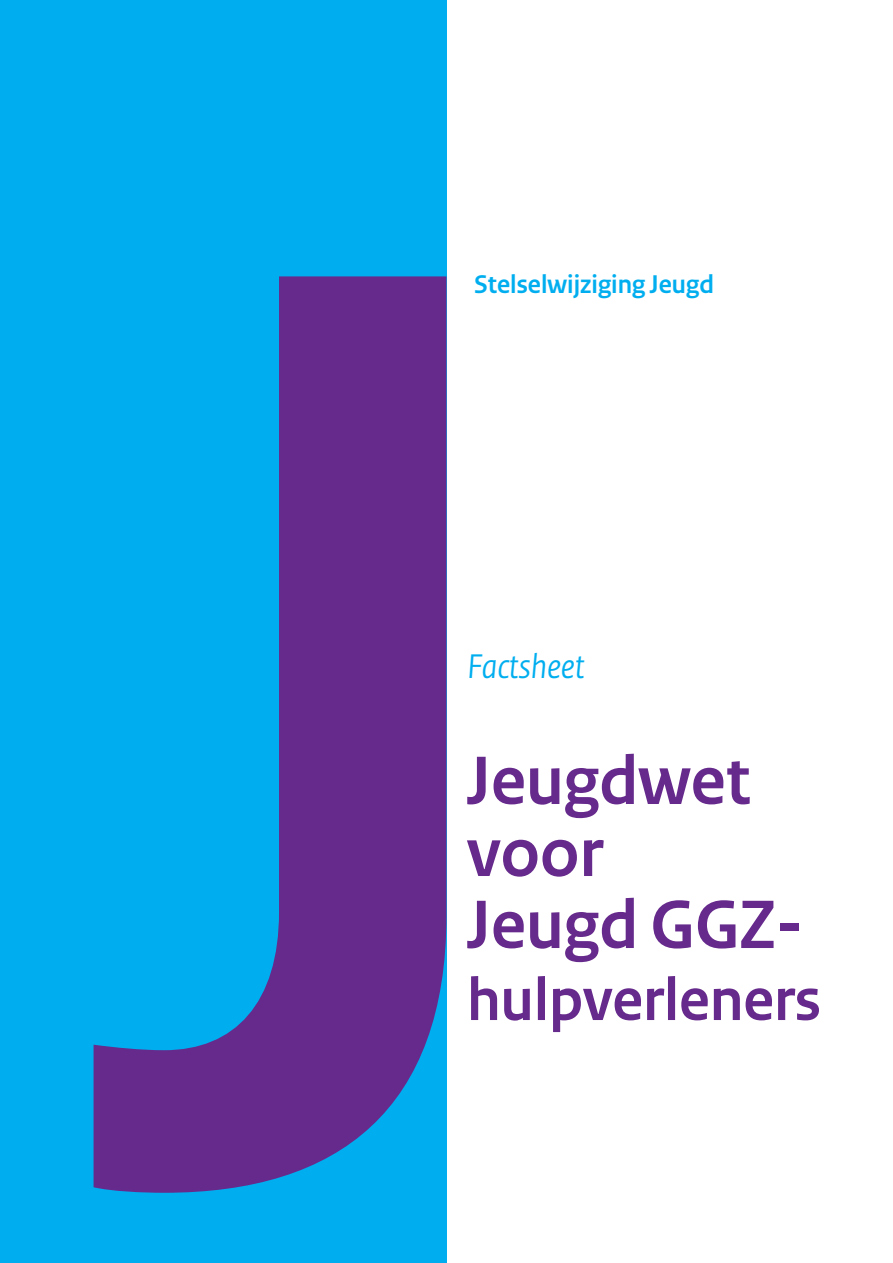
<style>
.page{position:relative;width:893px;height:1263px;background:#fff}
.page>*{position:absolute;margin:0;border:0;box-sizing:border-box;transform-origin:0 0}
.t1{font:700 72px/72px "Rijksoverheid Sans Heading";color:#662a8c}
.t2{font:700 63px "Rijksoverheid Sans Heading";color:#662a8c}
.t3{font:italic 36px "Rijksoverheid Sans Heading";color:#00aeef}
.t4{font:700 27px "Rijksoverheid Sans Heading";color:#00aeef}
</style>
<div class="page">
<div style="left:0;top:0;width:446px;height:1263px;background:#00aeef"></div>
<svg style="left:94px;top:276px;width:352px;height:917px;fill:#662a8c"></svg>
<p class="t4" style="left:474px;top:269px;width:241px">Stelselwijziging Jeugd</p>
<h3 class="t3" style="left:467px;top:646px;width:119px">Factsheet</h3>
<h1 class="t1" style="left:467px;top:746px;width:337px">Jeugdwet voor<br>Jeugd GGZ-</h1>
<h2 class="t2" style="left:467px;top:964px;width:355px">hulpverleners</h2>
</div>
